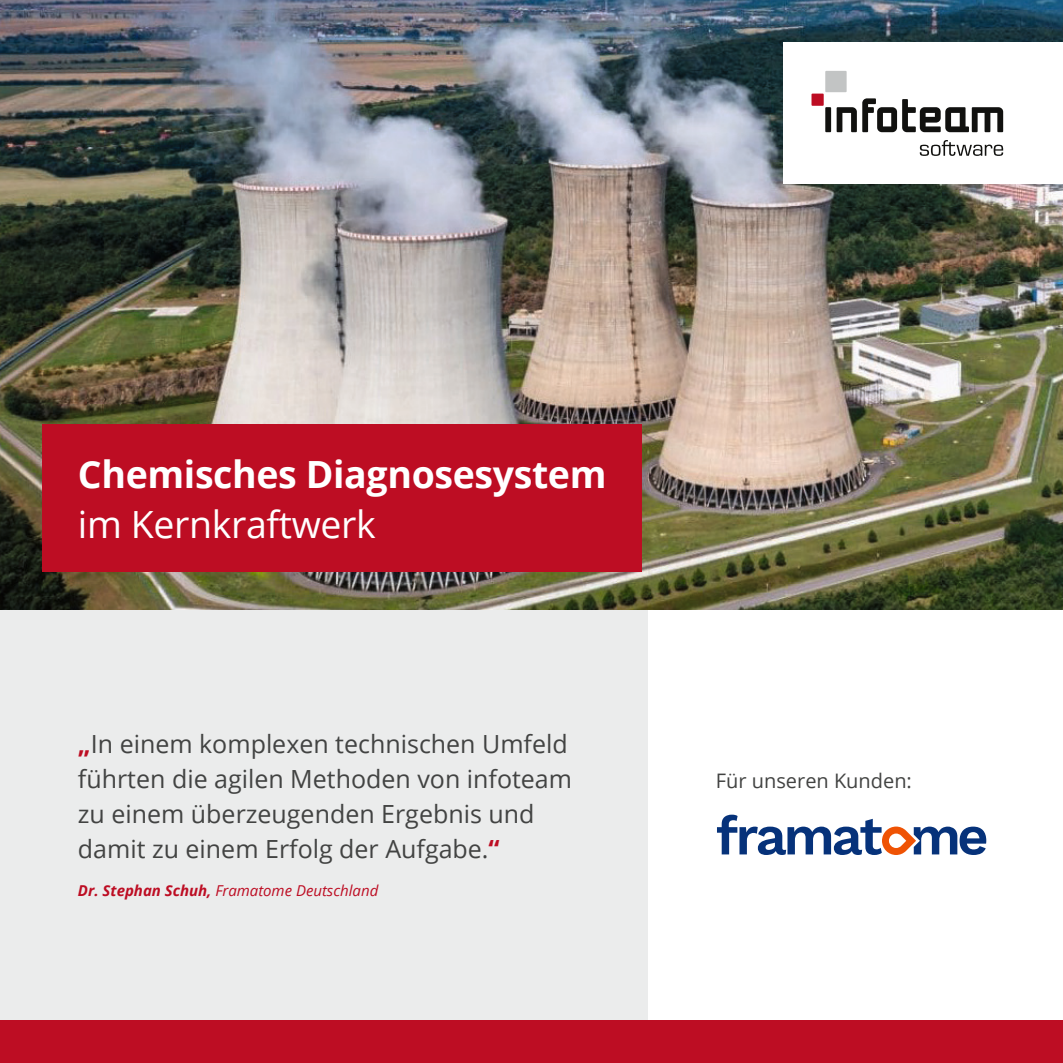
<style>
.page{position:relative;width:1063px;height:1063px;background:#fff}
.page>*{position:absolute;margin:0;border:0;box-sizing:border-box;transform-origin:0 0}
.t1{font:700 37.5px "Open Sans";letter-spacing:-.01em;color:#fff}
.t2{font:37.5px "Open Sans";letter-spacing:-.01em;color:#fff}
.t3{font:25px/35px "Open Sans";color:#424342}
.t4{font:20px "Open Sans";color:#424342}
.t5{font:italic 15px "Open Sans";color:#bd0d23}
.s1{font-weight:700;color:#bd0d23}
.s2{font-weight:700}
</style>
<div class="page">
<div style="left:0;top:609px;width:647px;height:411px;background:#ebecec"></div>
<img style="left:0;top:0;width:1063px;height:609px">
<div style="left:43px;top:424px;width:599px;height:148px;background:#bd0d23"></div>
<div style="left:783px;top:43px;width:280px;height:141px;background:#fff"></div>
<div style="left:0;top:1020px;width:1063px;height:43px;background:#bd0d23"></div>
<svg style="left:825px;top:107px;width:6px;height:25px"></svg>
<svg style="left:837px;top:98px;width:166px;height:34px"></svg>
<div style="left:825px;top:71px;width:22px;height:21px;background:#c2c4c4"></div>
<div style="left:812px;top:94px;width:12px;height:12px;background:#bd0d23"></div>
<svg style="left:920px;top:140px;width:83px;height:16px"></svg>
<svg style="left:717px;top:815px;width:269px;height:40px"></svg>
<h1 class="t1" style="left:78px;top:448px;width:530px">Chemisches Diagnosesystem</h1>
<h1 class="t2" style="left:78px;top:499px;width:299px">im Kernkraftwerk</h1>
<p class="t3" style="left:78px;top:725px;width:496px"><span class="s1">„</span>In einem komplexen technischen Umfeld führten die agilen Methoden von infoteam zu einem überzeugenden Ergebnis und damit zu einem Erfolg der Aufgabe.<span class="s1">“</span></p>
<p class="t5" style="left:78px;top:881px;width:302px"><span class="s2">Dr. Stephan Schuh,</span> Framatome Deutschland</p>
<p class="t4" style="left:716px;top:767px;width:198px">Für unseren Kunden:</p>
</div>
